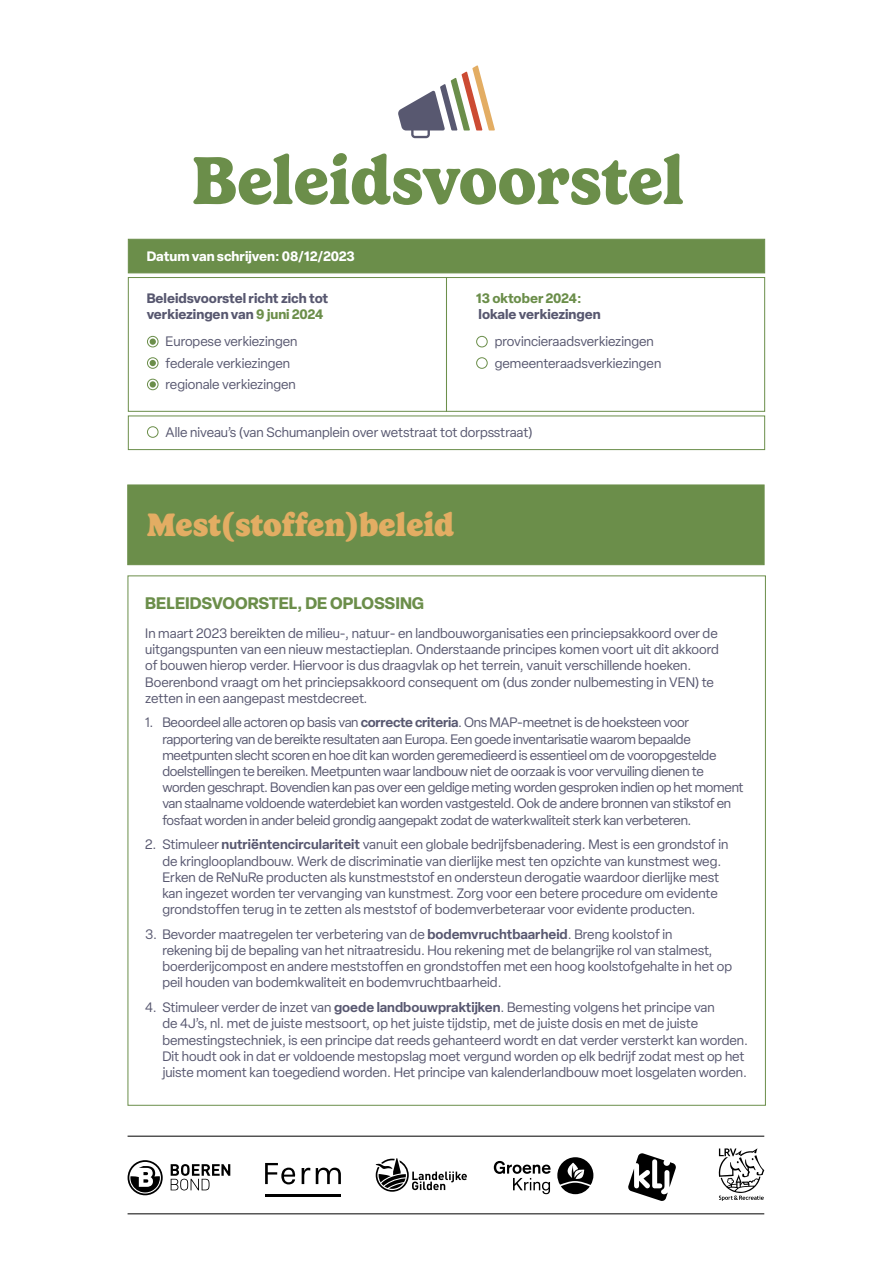
<style>
.page{position:relative;width:893px;height:1263px;background:#fff}
.page>*{position:absolute;margin:0;border:0;box-sizing:border-box;transform-origin:0 0}
.t1{font:700 68.55px "Gelica";letter-spacing:-.005em;color:#6b8e4a}
.t2{font:900 33px "Gelica";letter-spacing:-.005em;color:#e3ad63}
.t3{font:700 16.5px "Elza";color:#6b8e4a}
.t4{font:13.5px/16.2px "Elza";color:#585870}
.t5{font:13.5px/16.2px "Elza";letter-spacing:-.02em;color:#585870}
.t6{font:700 13.5px/16.2px "Elza";color:#585870}
.t7{font:700 13.5px "Elza";color:#fff}
.t8{font:700 13.5px "Elza";color:#6b8e4a}
.s1{color:#6b8e4a}
.s2{font-weight:600}
</style>
<div class="page">
<svg style="left:398px;top:65px;width:97px;height:73px"></svg>
<div style="left:128px;top:239px;width:637px;height:34px;background:#6b8e4a;border:1px solid #6b8e4a"></div>
<div style="left:128px;top:485px;width:636px;height:80px;background:#6b8e4a"></div>
<div style="left:128px;top:416px;width:637px;height:34px;background:#fff;border:1px solid #6b8e4a"></div>
<div style="left:128px;top:277px;width:319px;height:135px;background:#fff;border:1px solid #6b8e4a"></div>
<div style="left:446px;top:277px;width:319px;height:135px;background:#fff;border:1px solid #6b8e4a"></div>
<div style="left:147px;top:336px;width:11px;height:11px;border:1px solid #6b8e4a;border-radius:50%"></div>
<div style="left:476px;top:336px;width:12px;height:11px;border:1px solid #6b8e4a;border-radius:50%"></div>
<div style="left:147px;top:357px;width:11px;height:12px;border:1px solid #6b8e4a;border-radius:50%"></div>
<div style="left:476px;top:357px;width:12px;height:12px;border:1px solid #6b8e4a;border-radius:50%"></div>
<div style="left:147px;top:379px;width:11px;height:11px;border:1px solid #6b8e4a;border-radius:50%"></div>
<div style="left:147px;top:426px;width:11px;height:12px;border:1px solid #6b8e4a;border-radius:50%"></div>
<svg style="left:171px;top:1164px;width:59px;height:26px"></svg>
<svg style="left:128px;top:1160px;width:35px;height:35px"></svg>
<svg style="left:265px;top:1163px;width:30px;height:21px"></svg>
<svg style="left:302px;top:1168px;width:8px;height:16px"></svg>
<svg style="left:316px;top:1167px;width:25px;height:17px"></svg>
<hr style="left:265px;top:1194px;width:76px;height:2px;background:#000">
<svg style="left:494px;top:1161px;width:57px;height:33px"></svg>
<svg style="left:557px;top:1157px;width:36px;height:37px"></svg>
<svg style="left:628px;top:1153px;width:48px;height:48px"></svg>
<svg style="left:376px;top:1158px;width:91px;height:33px"></svg>
<svg style="left:718px;top:1148px;width:46px;height:53px"></svg>
<div style="left:150px;top:381px;width:6px;height:7px;background:#6b8e4a;border-radius:50%"></div>
<svg style="left:150px;top:360px;width:6px;height:6px"></svg>
<div style="left:150px;top:338px;width:6px;height:7px;background:#6b8e4a;border-radius:50%"></div>
<hr style="left:128px;top:1213px;width:636px;height:1px;background:#000">
<hr style="left:128px;top:1136px;width:636px;height:1px;background:#000">
<h1 class="t1" style="left:191px;top:141px;width:495px">Beleidsvoorstel</h1>
<p class="t7" style="left:147px;top:246px;width:209px">Datum van schrijven: 08/12/2023</p>
<p class="t6" style="left:147px;top:289px;width:183px">Beleidsvoorstel richt zich tot verkiezingen van <span class="s1">9 juni 2024</span></p>
<p class="t4" style="left:166px;top:333px;width:133px">Europese verkiezingen</p>
<p class="t4" style="left:495px;top:333px;width:161px">provincieraadsverkiezingen</p>
<p class="t4" style="left:166px;top:355px;width:126px">federale verkiezingen</p>
<p class="t4" style="left:495px;top:355px;width:168px">gemeenteraadsverkiezingen</p>
<p class="t4" style="left:166px;top:376px;width:132px">regionale verkiezingen</p>
<p class="t8" style="left:476px;top:288px;width:107px">13 oktober 2024:</p>
<p class="t6" style="left:479px;top:305px;width:124px">lokale verkiezingen</p>
<p class="t4" style="left:166px;top:424px;width:368px">Alle niveau’s (van Schumanplein over wetstraat tot dorpsstraat)</p>
<h2 class="t2" style="left:147px;top:505px;width:309px">Mest(stoffen)beleid</h2>
<p class="t3" style="left:145px;top:591px;width:280px">BELEIDSVOORSTEL, DE OPLOSSING</p>
<p class="t4" style="left:145px;top:625px;width:575px">In maart 2023 bereikten de milieu-, natuur- en landbouworganisaties een princiepsakkoord over de uitgangspunten van een nieuw mestactieplan. Onderstaande principes komen voort uit dit akkoord of bouwen hierop verder. Hiervoor is dus draagvlak op het terrein, vanuit verschillende hoeken.<br>Boerenbond vraagt om het princiepsakkoord consequent om (dus zonder nulbemesting in VEN) te zetten in een aangepast mestdecreet.</p>
<p class="t5" style="left:162px;top:714px;width:583px;text-indent:-17px">1. Beoordeel alle actoren op basis van <span class="s2">correcte criteria</span>. Ons MAP-meetnet is de hoeksteen voor rapportering van de bereikte resultaten aan Europa. Een goede inventarisatie waarom bepaalde meetpunten slecht scoren en hoe dit kan worden geremedieerd is essentieel om de vooropgestelde doelstellingen te bereiken. Meetpunten waar landbouw niet de oorzaak is voor vervuiling dienen te worden geschrapt. Bovendien kan pas over een geldige meting worden gesproken indien op het moment van staalname voldoende waterdebiet kan worden vastgesteld. Ook de andere bronnen van stikstof en fosfaat worden in ander beleid grondig aangepakt zodat de waterkwaliteit sterk kan verbeteren.</p>
<p class="t4" style="left:162px;top:836px;width:567px;text-indent:-17px">2. Stimuleer <span class="s2">nutriëntencirculariteit</span> vanuit een globale bedrijfsbenadering. Mest is een grondstof in de kringlooplandbouw. Werk de discriminatie van dierlijke mest ten opzichte van kunstmest weg.<br>Erken de ReNuRe producten als kunstmeststof en ondersteun derogatie waardoor dierlijke mest kan ingezet worden ter vervanging van kunstmest. Zorg voor een betere procedure om evidente grondstoffen terug in te zetten als meststof of bodemverbeteraar voor evidente producten.</p>
<p class="t4" style="left:162px;top:926px;width:571px;text-indent:-17px">3. Bevorder maatregelen ter verbetering van de <span class="s2">bodemvruchtbaarheid</span>. Breng koolstof in<br>rekening bij de bepaling van het nitraatresidu. Hou rekening met de belangrijke rol van stalmest, boerderijcompost en andere meststoffen en grondstoffen met een hoog koolstofgehalte in het op peil houden van bodemkwaliteit en bodemvruchtbaarheid.</p>
<p class="t4" style="left:162px;top:999px;width:587px;text-indent:-17px">4. Stimuleer verder de inzet van <span class="s2">goede landbouwpraktijken</span>. Bemesting volgens het principe van<br>de 4J’s, nl. met de juiste mestsoort, op het juiste tijdstip, met de juiste dosis en met de juiste bemestingstechniek, is een principe dat reeds gehanteerd wordt en dat verder versterkt kan worden.<br>Dit houdt ook in dat er voldoende mestopslag moet vergund worden op elk bedrijf zodat mest op het juiste moment kan toegediend worden. Het principe van kalenderlandbouw moet losgelaten worden.</p>
</div>
